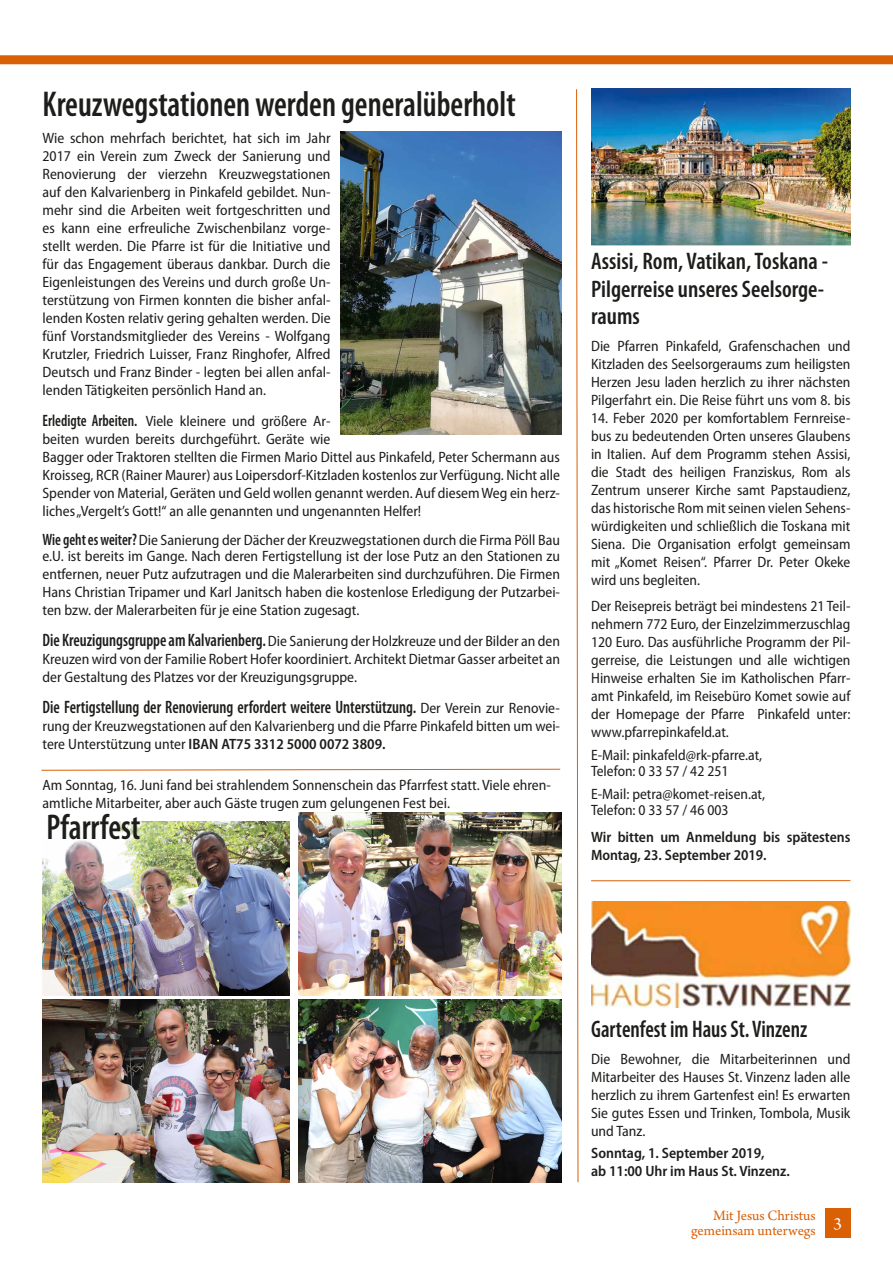
<style>
.page{position:relative;width:893px;height:1263px;background:#fff}
.page>*{position:absolute;margin:0;border:0;box-sizing:border-box;transform-origin:0 0}
.t1{font:600 condensed 36px "Myriad Pro";color:#1d1d1b;scale:.9 1}
.t2{font:600 condensed 24px/27.6px "Myriad Pro";color:#1d1d1b}
.t3{font:600 condensed 24px "Myriad Pro";color:#1d1d1b;scale:.9 1}
.t4{font:600 condensed 18px "Myriad Pro";color:#1d1d1b;scale:.9 1}
.t5{font:18px "Arno Pro";color:#fff}
.t6{font:semi-condensed 15px/18px "Myriad Pro";color:#1d1d1b;text-align:justify}
.t7{font:600 semi-condensed 15px/18px "Myriad Pro";color:#1d1d1b}
.t8{font:15px/15px "Arno Pro";letter-spacing:-.005em;color:#da6006;text-align:right}
.s1{font-weight:600;font-stretch:condensed;font-size:16.5px}
.s2{font-weight:600;font-stretch:condensed;font-size:18px}
.s3{font-weight:400;font-stretch:semi-condensed;font-size:15px}
.s4{font-weight:600}
</style>
<div class="page">
<svg style="left:576px;top:89px;width:3px;height:1094px"></svg>
<div style="left:825px;top:1208px;width:25px;height:29px;background:#da6006"></div>
<div style="left:0;top:55px;width:893px;height:9px;background:#da6006"></div>
<hr style="left:591px;top:880px;width:259px;height:1px;background:#da6006">
<svg style="left:41px;top:768px;width:520px;height:3px"></svg>
<img style="left:591px;top:89px;width:259px;height:157px">
<img style="left:591px;top:901px;width:259px;height:107px">
<img style="left:298px;top:999px;width:263px;height:183px">
<img style="left:43px;top:999px;width:246px;height:183px">
<img style="left:298px;top:812px;width:263px;height:183px">
<img style="left:43px;top:821px;width:246px;height:174px">
<img style="left:340px;top:131px;width:221px;height:304px">
<h1 class="t1" style="left:43px;top:82px;width:527px">Kreuzwegstationen werden generalüberholt</h1>
<p class="t6" style="left:43px;top:129px;width:290px">Wie schon mehrfach berichtet, hat sich im Jahr 2017 ein Verein zum Zweck der Sanierung und Renovierung der vierzehn Kreuzwegstationen auf den Kalvarienberg in Pinkafeld gebildet. Nun&shy;mehr sind die Arbeiten weit fortgeschritten und es kann eine erfreuliche Zwischenbilanz vorge&shy;stellt werden. Die Pfarre ist für die Initiative und für das Engagement überaus dankbar. Durch die Eigenleistungen des Vereins und durch große Un&shy;terstützung von Firmen konnten die bisher anfal&shy;lenden Kosten relativ gering gehalten werden. Die fünf Vorstandsmitglieder des Vereins - Wolfgang Krutzler, Friedrich Luisser, Franz Ringhofer, Alfred Deutsch und Franz Binder - legten bei allen anfal&shy;lenden Tätigkeiten persönlich Hand an.</p>
<p class="t6" style="left:43px;top:411px;width:519px;text-align:left"><span class="s1">Erledigte Arbeiten.</span> Viele kleinere und größere Ar-<br>beiten wurden bereits durchgeführt. Geräte wie<br>Bagger oder Traktoren stellten die Firmen Mario Dittel aus Pinkafeld, Peter Schermann aus Kroisseg, RCR (Rainer Maurer) aus Loipersdorf-Kitzladen kostenlos zur Verfügung. Nicht alle Spender von Material, Geräten und Geld wollen genannt werden. Auf diesem Weg ein herz&shy;liches „Vergelt’s Gott!“ an alle genannten und ungenannten Helfer!</p>
<p class="t6" style="left:43px;top:531px;width:519px;line-height:16.5px"><span class="s1">Wie geht es weiter?</span> Die Sanierung der Dächer der Kreuzwegstationen durch die Firma Pöll Bau e.U. ist bereits im Gange. Nach deren Fertigstellung ist der lose Putz an den Stationen zu</p>
<p class="t6" style="left:43px;top:565px;width:519px">entfernen, neuer Putz aufzutragen und die Malerarbeiten sind durchzuführen. Die Firmen Hans Christian Tripamer und Karl Janitsch haben die kostenlose Erledigung der Putzarbei&shy;ten bzw. der Malerarbeiten für je eine Station zugesagt.</p>
<p class="t6" style="left:43px;top:632px;width:519px"><span class="s2">Die Kreuzigungsgruppe am Kalvarienberg.</span> Die Sanierung der Holzkreuze und der Bilder an den Kreuzen wird von der Familie Robert Hofer koordiniert. Architekt Dietmar Gasser arbeitet an der Gestaltung des Platzes vor der Kreuzigungsgruppe.</p>
<p class="t4" style="left:43px;top:696px;width:577px">Die Fertigstellung der Renovierung erfordert weitere Unterstützung. <span class="s3">Der Verein zur Renovie-</span></p>
<p class="t6" style="left:43px;top:717px;width:519px">rung der Kreuzwegstationen auf den Kalvarienberg und die Pfarre Pinkafeld bitten um wei&shy;tere Unterstützung unter <span class="s4">IBAN AT75 3312 5000 0072 3809.</span></p>
<p class="t6" style="left:43px;top:776px;width:510px">Am Sonntag, 16. Juni fand bei strahlendem Sonnenschein das Pfarrfest statt. Viele ehren&shy;amtliche Mitarbeiter, aber auch Gäste trugen zum gelungenen Fest bei.</p>
<h1 class="t1" style="left:47px;top:805px;width:106px">Pfarrfest</h1>
<h2 class="t2" style="left:591px;top:247px;width:238px">Assisi, Rom, Vatikan, Toskana -<br>Pilgerreise unseres Seelsorge&shy;raums</h2>
<p class="t6" style="left:591px;top:336px;width:261px">Die Pfarren Pinkafeld, Grafenschachen und Kitzladen des Seelsorgeraums zum heiligsten Herzen Jesu laden herzlich zu ihrer nächsten Pilgerfahrt ein. Die Reise führt uns vom 8. bis</p>
<p class="t6" style="left:591px;top:408px;width:261px">14. Feber 2020 per komfortablem Fernreise&shy;bus zu bedeutenden Orten unseres Glaubens in Italien. Auf dem Programm stehen Assisi, die Stadt des heiligen Franziskus, Rom als Zentrum unserer Kirche samt Papstaudienz, das historische Rom mit seinen vielen Sehens&shy;würdigkeiten und schließlich die Toskana mit Siena. Die Organisation erfolgt gemeinsam mit „Komet Reisen“. Pfarrer Dr. Peter Okeke wird uns begleiten.</p>
<p class="t6" style="left:591px;top:597px;width:261px">Der Reisepreis beträgt bei mindestens 21 Teil&shy;nehmern 772 Euro, der Einzelzimmerzuschlag 120 Euro. Das ausführliche Programm der Pil&shy;gerreise, die Leistungen und alle wichtigen Hinweise erhalten Sie im Katholischen Pfarr&shy;amt Pinkafeld, im Reisebüro Komet sowie auf der Homepage der Pfarre Pinkafeld unter: www.pfarrepinkafeld.at.</p>
<p class="t6" style="left:591px;top:746px;width:173px;line-height:16px">E-Mail: pinkafeld@rk-pfarre.at,<br>Telefon: 0 33 57 / 42 251</p>
<p class="t6" style="left:591px;top:786px;width:176px;line-height:16px">E-Mail: petra@komet-reisen.at,<br>Telefon: 0 33 57 / 46 003</p>
<p class="t7" style="left:591px;top:827px;width:261px">Wir bitten um Anmeldung bis spätestens<br>Montag, 23. September 2019.</p>
<h2 class="t3" style="left:591px;top:1014px;width:242px">Gartenfest im Haus St. Vinzenz</h2>
<p class="t6" style="left:591px;top:1049px;width:261px">Die Bewohner, die Mitarbeiterinnen und Mitarbeiter des Hauses St. Vinzenz laden alle herzlich zu ihrem Gartenfest ein! Es erwarten Sie gutes Essen und Trinken, Tombola, Musik und Tanz.</p>
<p class="t7" style="left:591px;top:1143px;width:200px">Sonntag, 1. September 2019,<br>ab 11:00 Uhr im Haus St. Vinzenz.</p>
<p class="t8" style="left:691px;top:1209px;width:126px">Mit Jesus Christus gemeinsam unterwegs</p>
<p class="t5" style="left:833px;top:1213px;width:10px">3</p>
</div>
